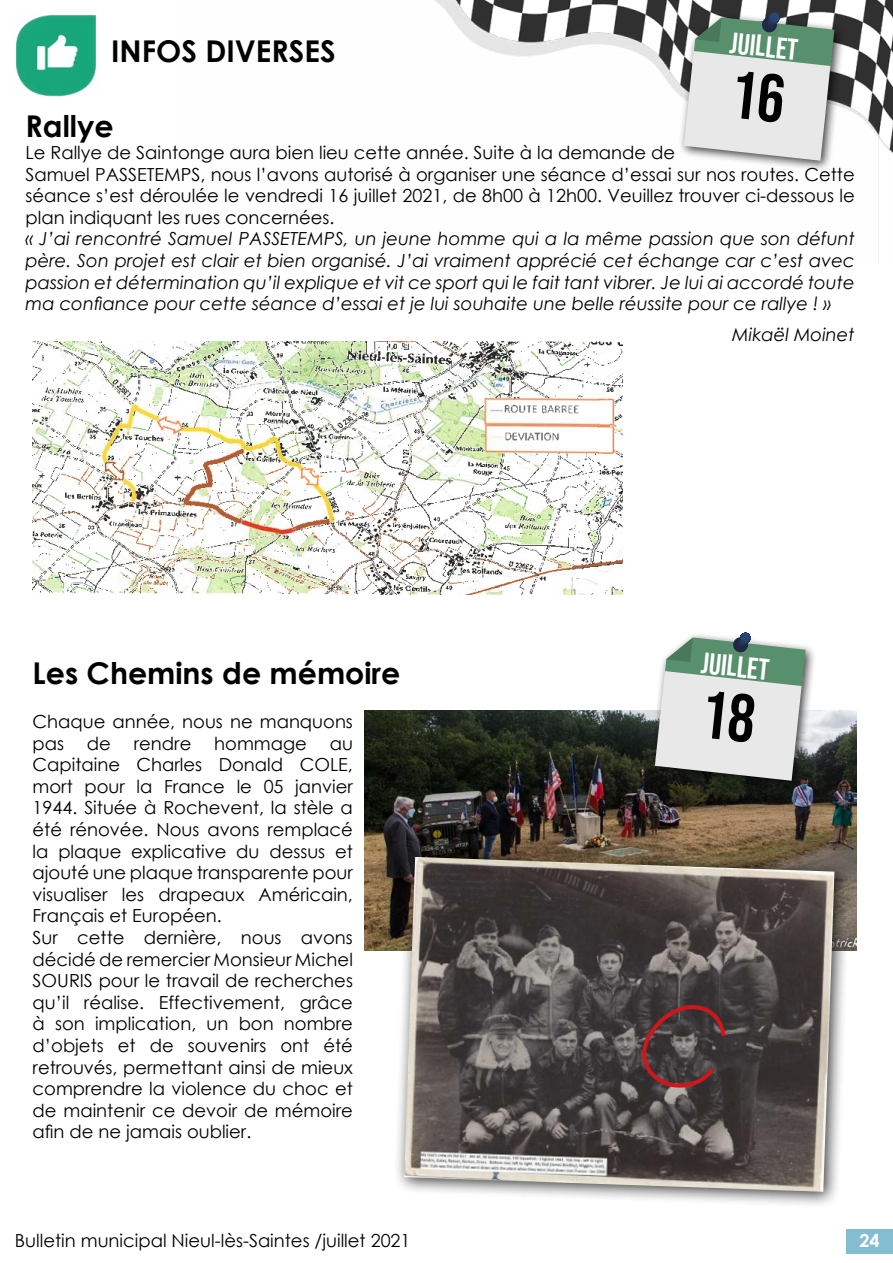
<style>
.page{position:relative;width:893px;height:1263px;background:#fff}
.page>*{position:absolute;margin:0;border:0;box-sizing:border-box;transform-origin:0 0}
.t1{font:700 30px "Century Gothic";color:#000}
.t2{font:30px "Bebas Neue";color:#fff}
.t3{font:18px/21.6px "Century Gothic";color:#000}
.t4{font:italic 18px/21.6px "Century Gothic";color:#000;text-align:justify}
.t5{font:700 18px "Century Gothic";color:#fff}
</style>
<div class="page">
<img style="left:16px;top:15px;width:81px;height:82px">
<div style="left:846px;top:1229px;width:47px;height:24px;background:#84bcd2"></div>
<img style="left:33px;top:342px;width:589px;height:252px">
<img style="left:578px;top:484px;width:27px;height:58px">
<img style="left:559px;top:342px;width:28px;height:25px">
<img style="left:505px;top:405px;width:74px;height:36px">
<img style="left:178px;top:587px;width:22px;height:6px">
<img style="left:47px;top:493px;width:68px;height:73px">
<img style="left:248px;top:430px;width:51px;height:39px">
<img style="left:104px;top:408px;width:15px;height:26px">
<svg style="left:48px;top:571px;width:11px;height:9px"></svg>
<img style="left:62px;top:581px;width:62px;height:12px">
<svg style="left:124px;top:584px;width:4px;height:9px"></svg>
<svg style="left:127px;top:426px;width:4px;height:11px"></svg>
<img style="left:132px;top:466px;width:11px;height:19px">
<img style="left:132px;top:426px;width:19px;height:8px">
<img style="left:147px;top:441px;width:28px;height:17px">
<img style="left:155px;top:415px;width:28px;height:20px">
<svg style="left:186px;top:583px;width:5px;height:4px"></svg>
<img style="left:186px;top:456px;width:16px;height:10px">
<img style="left:225px;top:572px;width:22px;height:22px">
<img style="left:247px;top:421px;width:13px;height:23px">
<img style="left:270px;top:430px;width:6px;height:14px">
<img style="left:33px;top:342px;width:266px;height:66px">
<svg style="left:135px;top:342px;width:12px;height:2px"></svg>
<img style="left:190px;top:411px;width:12px;height:18px">
<svg style="left:198px;top:494px;width:13px;height:13px"></svg>
<svg style="left:233px;top:587px;width:4px;height:7px"></svg>
<img style="left:217px;top:499px;width:23px;height:20px">
<svg style="left:257px;top:520px;width:8px;height:6px"></svg>
<img style="left:277px;top:561px;width:22px;height:22px">
<img style="left:475px;top:481px;width:81px;height:70px">
<img style="left:298px;top:467px;width:25px;height:27px">
<svg style="left:327px;top:554px;width:4px;height:4px"></svg>
<svg style="left:349px;top:494px;width:7px;height:8px"></svg>
<img style="left:324px;top:479px;width:34px;height:15px">
<svg style="left:368px;top:575px;width:4px;height:6px"></svg>
<svg style="left:372px;top:356px;width:3px;height:6px"></svg>
<svg style="left:408px;top:505px;width:4px;height:5px"></svg>
<img style="left:382px;top:351px;width:30px;height:8px">
<img style="left:382px;top:342px;width:30px;height:2px">
<svg style="left:408px;top:578px;width:15px;height:16px"></svg>
<svg style="left:435px;top:587px;width:6px;height:6px"></svg>
<img style="left:427px;top:360px;width:20px;height:23px">
<svg style="left:446px;top:490px;width:5px;height:4px"></svg>
<img style="left:432px;top:342px;width:32px;height:17px">
<svg style="left:469px;top:523px;width:6px;height:8px"></svg>
<svg style="left:531px;top:348px;width:7px;height:9px"></svg>
<svg style="left:550px;top:360px;width:3px;height:7px"></svg>
<svg style="left:557px;top:388px;width:3px;height:4px"></svg>
<svg style="left:563px;top:587px;width:13px;height:7px"></svg>
<svg style="left:593px;top:542px;width:6px;height:4px"></svg>
<img style="left:293px;top:342px;width:37px;height:34px">
<img style="left:568px;top:577px;width:15px;height:6px">
<img style="left:599px;top:399px;width:23px;height:73px">
<img style="left:599px;top:494px;width:13px;height:14px">
<img style="left:433px;top:0;width:460px;height:263px">
<img style="left:364px;top:710px;width:492px;height:240px">
<div style="left:393px;top:846px;width:458px;height:362px;background:#000;opacity:.75"></div>
<img style="left:404px;top:857px;width:430px;height:335px">
<svg style="left:637px;top:1002px;width:89px;height:88px;background:#523a3b"></svg>
<div style="left:649px;top:632px;width:168px;height:160px;background:#000;opacity:.75"></div>
<div style="left:739px;top:632px;width:12px;height:12px;background:#f8f9f9;border-radius:50%"></div>
<div style="left:740px;top:632px;width:11px;height:11px;background:#24385c;border-radius:50%"></div>
<div style="left:741px;top:632px;width:10px;height:11px;background:#264270;border-radius:50%"></div>
<div style="left:741px;top:632px;width:9px;height:10px;background:#264066;border-radius:50%"></div>
<div style="left:741px;top:633px;width:9px;height:9px;background:#264570;border-radius:50%"></div>
<div style="left:742px;top:633px;width:8px;height:8px;background:#264775;border-radius:50%"></div>
<div style="left:678px;top:12px;width:168px;height:160px;background:#000;opacity:.75"></div>
<div style="left:768px;top:12px;width:12px;height:12px;background:#293033;border-radius:50%"></div>
<div style="left:769px;top:12px;width:11px;height:11px;background:#263f69;border-radius:50%"></div>
<div style="left:769px;top:13px;width:11px;height:10px;background:#26304a;border-radius:50%"></div>
<div style="left:769px;top:13px;width:10px;height:10px;background:#263d66;border-radius:50%"></div>
<div style="left:770px;top:13px;width:9px;height:8px;background:#264573;border-radius:50%"></div>
<svg style="left:655px;top:637px;width:151px;height:144px;background:#b7c3bc"></svg>
<svg style="left:684px;top:17px;width:150px;height:144px;background:#bac6bf"></svg>
<h1 class="t1" style="left:111px;top:28px;width:226px">INFOS DIVERSES</h1>
<h1 class="t2" style="left:732px;top:26px;width:70px;rotate:6deg">juillet</h1>
<h1 class="t1" style="left:26px;top:104px;width:90px">Rallye</h1>
<p class="t3" style="left:26px;top:141px;width:831px">Le Rallye de Saintonge aura bien lieu cette année. Suite à la demande de<br>Samuel PASSETEMPS, nous l’avons autorisé à organiser une séance d’essai sur nos routes. Cette séance s’est déroulée le vendredi 16 juillet 2021, de 8h00 à 12h00. Veuillez trouver ci-dessous le plan indiquant les rues concernées.</p>
<p class="t4" style="left:26px;top:228px;width:831px">« J’ai rencontré Samuel PASSETEMPS, un jeune homme qui a la même passion que son défunt père. Son projet est clair et bien organisé. J’ai vraiment apprécié cet échange car c’est avec passion et détermination qu’il explique et vit ce sport qui le fait tant vibrer. Je lui ai accordé toute ma confiance pour cette séance d’essai et je lui souhaite une belle réussite pour ce rallye ! »</p>
<p class="t4" style="left:732px;top:323px;width:124px">Mikaël Moinet</p>
<h1 class="t1" style="left:33px;top:651px;width:369px">Les Chemins de mémoire</h1>
<p class="t3" style="left:33px;top:710px;width:322px">Chaque année, nous ne manquons pas</p>
<p class="t3" style="left:87px;top:732px;width:26px">de</p>
<p class="t3" style="left:134px;top:732px;width:59px">rendre</p>
<p class="t3" style="left:214px;top:732px;width:94px">hommage</p>
<p class="t3" style="left:33px;top:732px;width:322px;text-indent:297px">au<br>Capitaine Charles Donald COLE, mort pour la France le 05 janvier<br>1944. Située à Rochevent, la stèle a été rénovée. Nous avons remplacé la plaque explicative du dessus et ajouté une plaque transparente pour visualiser les drapeaux Américain,<br>Français et Européen.<br>Sur cette dernière, nous avons décidé de remercier Monsieur Michel<br>SOURIS pour le travail de recherches qu’il réalise. Effectivement, grâce à son implication, un bon nombre d’objets et de souvenirs ont été retrouvés, permettant ainsi de mieux comprendre la violence du choc et de maintenir ce devoir de mémoire afin de ne jamais oublier.</p>
<h1 class="t2" style="left:703px;top:645px;width:70px;rotate:6deg">juillet</h1>
<p class="t3" style="left:15px;top:1230px;width:397px">Bulletin municipal Nieul-lès-Saintes /juillet 2021</p>
<p class="t5" style="left:859px;top:1227px;width:22px">24</p>
</div>
